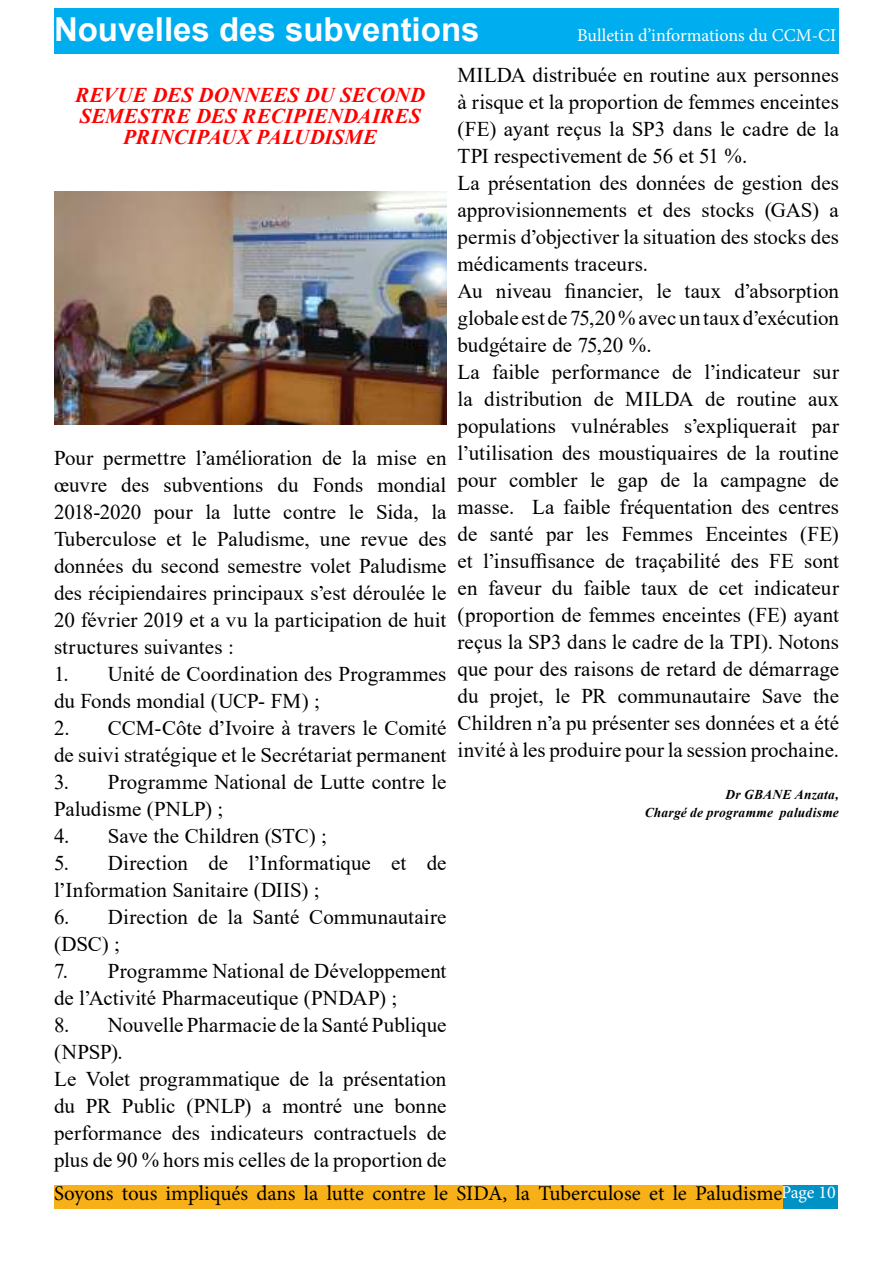
<style>
.page{position:relative;width:893px;height:1263px;background:#fff}
.page>*{position:absolute;margin:0;border:0;box-sizing:border-box;transform-origin:0 0}
.t1{font:700 33px "Arial";color:#fff}
.t2{font:21px/27px "Times New Roman";color:#000}
.t3{font:21px "Minion Pro";letter-spacing:-.005em;color:#000}
.t4{font:italic 700 21px/21px "Times New Roman";color:#f00;text-align:center}
.t5{font:18px "Minion Pro";color:#fff}
.t6{font:italic 700 13.5px/18px "Times New Roman";letter-spacing:.015em;color:#000;text-align:right}
.s1{font-size:18px;color:#fff}
</style>
<div class="page">
<div style="left:781px;top:1185px;width:56px;height:24px;background:#0092c4"></div>
<div style="left:54px;top:1185px;width:728px;height:24px;background:#f7b018"></div>
<div style="left:54px;top:8px;width:785px;height:46px;background:#00adef"></div>
<img style="left:54px;top:192px;width:392px;height:232px">
<h1 class="t1" style="left:54px;top:17px;width:427px">Nouvelles des subventions</h1>
<p class="t5" style="left:577px;top:28px;width:261px">Bulletin d’informations du CCM-CI</p>
<p class="t2" style="left:458px;top:61px;width:383px">MILDA distribuée en routine aux personnes à risque et la proportion de femmes enceintes (FE) ayant reçus la SP3 dans le cadre de la TPI respectivement de 56 et 51 %.<br>La présentation des données de gestion des approvisionnements et des stocks (GAS) a permis d’objectiver la situation des stocks des médicaments traceurs.<br>Au niveau financier, le taux d’absorption globale est de 75,20 % avec un taux d’exécution budgétaire de 75,20 %.<br>La faible performance de l’indicateur sur la distribution de MILDA de routine aux populations vulnérables s’expliquerait par l’utilisation des moustiquaires de la routine pour combler le gap de la campagne de masse. La faible fréquentation des centres de santé par les Femmes Enceintes (FE) et l’insuffisance de traçabilité des FE sont en faveur du faible taux de cet indicateur (proportion de femmes enceintes (FE) ayant reçus la SP3 dans le cadre de la TPI). Notons que pour des raisons de retard de démarrage du projet, le PR communautaire Save the Children n’a pu présenter ses données et a été invité à les produire pour la session prochaine.</p>
<p class="t6" style="left:645px;top:787px;width:196px">Dr GBANE Anzata,<br>Chargé de programme paludisme</p>
<p class="t4" style="left:75px;top:87px;width:352px">REVUE DES DONNEES DU SECOND<br>SEMESTRE DES RECIPIENDAIRES<br>PRINCIPAUX PALUDISME</p>
<p class="t2" style="left:54px;top:446px;width:394px;text-align:justify">Pour permettre l’amélioration de la mise en œuvre des subventions du Fonds mondial 2018-2020 pour la lutte contre le Sida, la Tuberculose et le Paludisme, une revue des données du second semestre volet Paludisme des récipiendaires principaux s’est déroulée le 20 février 2019 et a vu la participation de huit structures suivantes :</p>
<p class="t2" style="left:54px;top:660px;width:394px">1. Unité de Coordination des Programmes du Fonds mondial (UCP- FM) ;</p>
<p class="t2" style="left:54px;top:714px;width:394px">2. CCM-Côte d’Ivoire à travers le Comité de suivi stratégique et le Secrétariat permanent</p>
<p class="t2" style="left:54px;top:768px;width:394px">3. Programme National de Lutte contre le<br>Paludisme (PNLP) ;</p>
<p class="t2" style="left:54px;top:822px;width:275px">4. Save the Children (STC) ;</p>
<p class="t2" style="left:54px;top:849px;width:394px">5. Direction de l’Informatique et de l’Information Sanitaire (DIIS) ;</p>
<p class="t2" style="left:54px;top:905px;width:394px">6. Direction de la Santé Communautaire (DSC) ;</p>
<p class="t2" style="left:54px;top:957px;width:394px">7. Programme National de Développement de l’Activité Pharmaceutique (PNDAP) ;</p>
<p class="t2" style="left:54px;top:1011px;width:394px">8. Nouvelle Pharmacie de la Santé Publique (NPSP).<br>Le Volet programmatique de la présentation du PR Public (PNLP) a montré une bonne performance des indicateurs contractuels de plus de 90 % hors mis celles de la proportion de</p>
<p class="t3" style="left:54px;top:1185px;width:783px">Soyons tous impliqués dans la lutte contre le SIDA, la Tuberculose et le Paludisme<span class="s1">Page 10</span></p>
</div>
